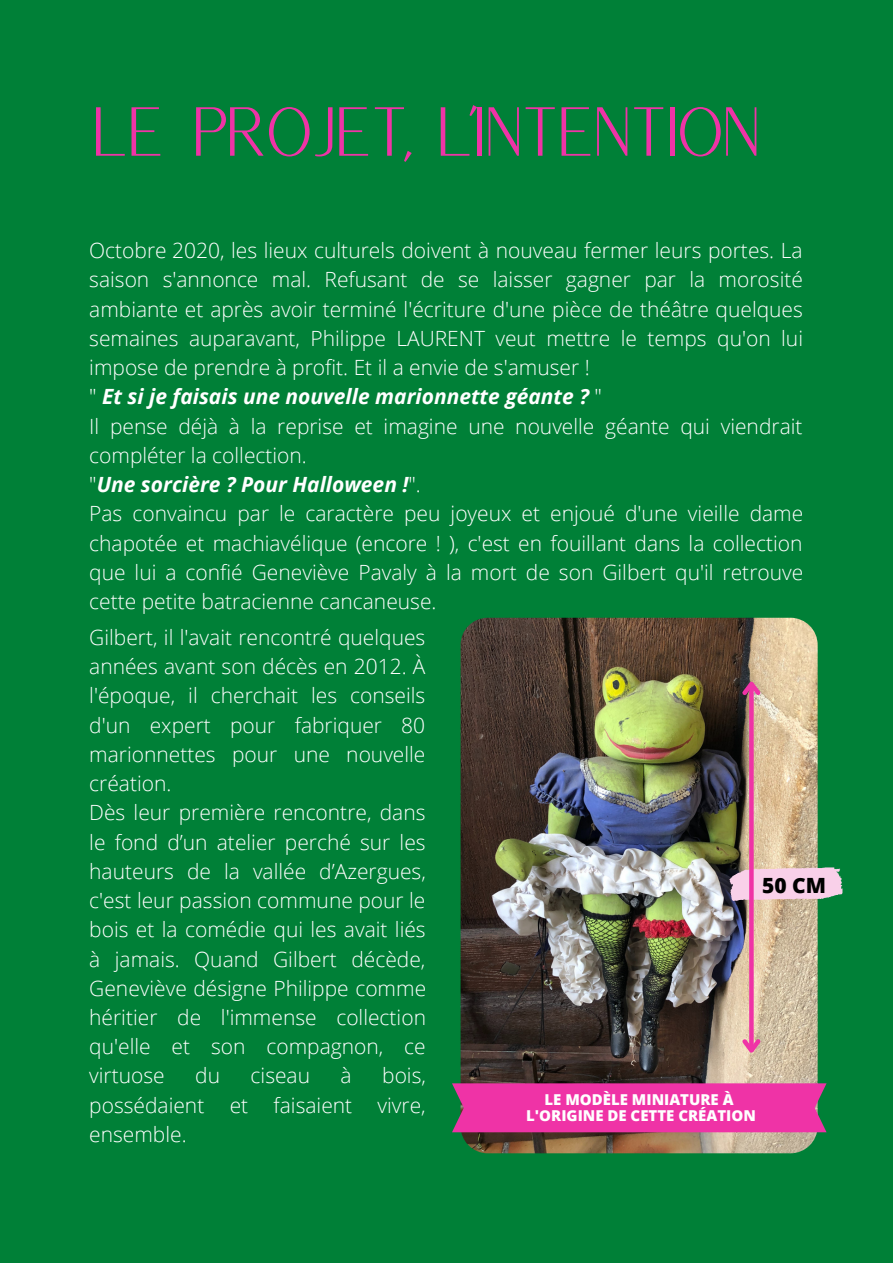
<style>
.page{position:relative;width:893px;height:1264px;background:#fff}
.page>*{position:absolute;margin:0;border:0;box-sizing:border-box;transform-origin:0 0}
.t1{font:67.5px "Versailles";letter-spacing:-.1em;color:#ef33a6}
.t2{font:300 21px/29.2px "Open Sans";color:#fff}
.t3{font:800 21px "Open Sans";color:#000}
.t4{font:800 15px/16.8px "Open Sans";color:#fff;text-align:center}
.s1{font-weight:700;font-style:italic}
</style>
<div class="page">
<div style="left:0;top:0;width:892px;height:1262px;background:#008037"></div>
<img style="left:460px;top:617px;width:357px;height:535px;border-radius:27px">
<svg style="left:729px;top:867px;width:113px;height:34px;background:#e2c2d3"></svg>
<svg style="left:749px;top:699px;width:4px;height:336px"></svg>
<svg style="left:738px;top:1035px;width:26px;height:22px"></svg>
<svg style="left:738px;top:676px;width:26px;height:23px"></svg>
<div style="left:452px;top:1083px;width:374px;height:49px;background:#ef33a6"></div>
<h1 class="t1" style="left:89px;top:88px;width:675px">LE PROJET, L'INTENTION</h1>
<p class="t2" style="left:89px;top:235px;width:715px">Octobre 2020, les lieux culturels doivent à nouveau fermer leurs portes. La saison s'annonce mal. Refusant de se laisser gagner par la morosité ambiante et après avoir terminé l'écriture d'une pièce de théâtre quelques semaines auparavant, Philippe LAURENT veut mettre le temps qu'on lui impose de prendre à profit. Et il a envie de s'amuser !<br>" <span class="s1">Et si je faisais une nouvelle marionnette géante ?</span> "<br>Il pense déjà à la reprise et imagine une nouvelle géante qui viendrait compléter la collection.<br>"<span class="s1">Une sorcière ? Pour Halloween !</span>".<br>Pas convaincu par le caractère peu joyeux et enjoué d'une vieille dame chapotée et machiavélique (encore ! ), c'est en fouillant dans la collection que lui a confié Geneviève Pavaly à la mort de son Gilbert qu'il retrouve cette petite batracienne cancaneuse.</p>
<p class="t2" style="left:89px;top:622px;width:338px">Gilbert, il l'avait rencontré quelques années avant son décès en 2012. À l'époque, il cherchait les conseils d'un expert pour fabriquer 80 marionnettes pour une nouvelle création.<br>Dès leur première rencontre, dans le fond d’un atelier perché sur les hauteurs de la vallée d’Azergues, c'est leur passion commune pour le bois et la comédie qui les avait liés à jamais. Quand Gilbert décède,<br>Geneviève désigne Philippe comme héritier de l'immense collection qu'elle et son compagnon, ce virtuose</p>
<p class="t2" style="left:195px;top:1060px;width:26px">du</p>
<p class="t2" style="left:250px;top:1060px;width:61px">ciseau</p>
<p class="t2" style="left:340px;top:1060px;width:13px">à</p>
<p class="t2" style="left:89px;top:1060px;width:338px;text-align:justify;text-indent:293px">bois, possédaient et faisaient vivre, ensemble.</p>
<p class="t3" style="left:762px;top:871px;width:65px">50 CM</p>
<p class="t4" style="left:526px;top:1090px;width:231px">LE MODÈLE MINIATURE À<br>L'ORIGINE DE CETTE CRÉATION</p>
</div>
